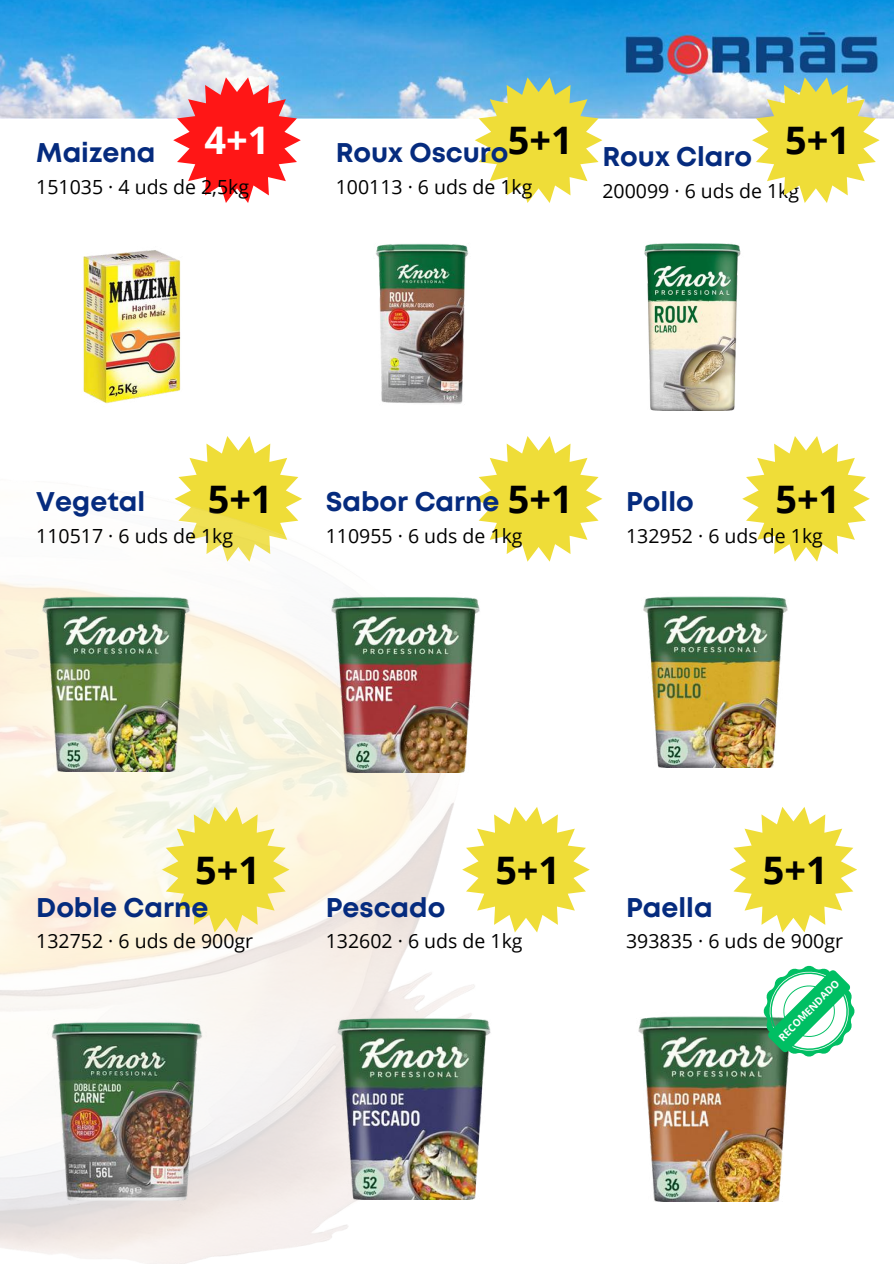
<style>
.page{position:relative;width:894px;height:1264px;background:#fff}
.page>*{position:absolute;margin:0;border:0;box-sizing:border-box;transform-origin:0 0}
.t1{font:700 37.95px "Open Sans";color:#000}
.t2{font:700 37.95px "Open Sans";color:#fff}
.t3{font:700 27px "Mont";color:#052b7e}
.t4{font:19.5px "Open Sans";color:#000}
.t5{font:700 10.2px "Open Sans";color:#fff}
</style>
<div class="page">
<img style="left:0;top:0;width:893px;height:118px">
<svg style="left:475px;top:436px;width:127px;height:125px"></svg>
<svg style="left:742px;top:436px;width:127px;height:125px"></svg>
<svg style="left:179px;top:436px;width:119px;height:41px"></svg>
<img style="left:83px;top:250px;width:98px;height:154px">
<svg style="left:173px;top:77px;width:127px;height:126px"></svg>
<svg style="left:474px;top:77px;width:128px;height:126px"></svg>
<img style="left:0;top:477px;width:475px;height:786px">
<svg style="left:462px;top:806px;width:127px;height:126px"></svg>
<svg style="left:729px;top:807px;width:127px;height:125px"></svg>
<svg style="left:162px;top:806px;width:127px;height:126px;background:#f3e67b"></svg>
<img style="left:40px;top:586px;width:185px;height:185px">
<img style="left:376px;top:243px;width:93px;height:161px">
<img style="left:644px;top:243px;width:97px;height:167px">
<img style="left:330px;top:586px;width:150px;height:186px">
<img style="left:643px;top:596px;width:145px;height:171px">
<img style="left:21px;top:1005px;width:212px;height:213px">
<img style="left:335px;top:1007px;width:156px;height:192px">
<img style="left:638px;top:1016px;width:151px;height:185px">
<svg style="left:762px;top:965px;width:92px;height:92px"></svg>
<svg style="left:751px;top:77px;width:128px;height:126px"></svg>
<h1 class="t2" style="left:204px;top:114px;width:66px">4+1</h1>
<h2 class="t3" style="left:36px;top:143px;width:121px">Maizena</h2>
<p class="t4" style="left:36px;top:173px;width:214px">151035 · 4 uds de 2,5kg</p>
<h1 class="t1" style="left:508px;top:114px;width:66px">5+1</h1>
<h2 class="t3" style="left:335px;top:143px;width:174px">Roux Oscuro</h2>
<p class="t4" style="left:335px;top:173px;width:198px">100113 · 6 uds de 1kg</p>
<h1 class="t1" style="left:785px;top:114px;width:66px">5+1</h1>
<h2 class="t3" style="left:602px;top:146px;width:151px">Roux Claro</h2>
<p class="t4" style="left:602px;top:177px;width:198px">200099 · 6 uds de 1kg</p>
<h1 class="t1" style="left:208px;top:472px;width:66px">5+1</h1>
<h1 class="t1" style="left:508px;top:472px;width:66px">5+1</h1>
<h1 class="t1" style="left:775px;top:472px;width:66px">5+1</h1>
<h2 class="t3" style="left:36px;top:491px;width:110px">Vegetal</h2>
<p class="t4" style="left:36px;top:522px;width:198px">110517 · 6 uds de 1kg</p>
<h2 class="t3" style="left:326px;top:491px;width:175px">Sabor Carne</h2>
<p class="t4" style="left:326px;top:522px;width:198px">110955 · 6 uds de 1kg</p>
<h2 class="t3" style="left:626px;top:491px;width:69px">Pollo</h2>
<p class="t4" style="left:626px;top:522px;width:198px">132952 · 6 uds de 1kg</p>
<h1 class="t1" style="left:195px;top:843px;width:66px">5+1</h1>
<h1 class="t1" style="left:495px;top:843px;width:66px">5+1</h1>
<h1 class="t1" style="left:762px;top:843px;width:66px">5+1</h1>
<h2 class="t3" style="left:36px;top:897px;width:173px">Doble Carne</h2>
<p class="t4" style="left:36px;top:927px;width:218px">132752 · 6 uds de 900gr</p>
<h2 class="t3" style="left:326px;top:897px;width:121px">Pescado</h2>
<p class="t4" style="left:326px;top:927px;width:198px">132602 · 6 uds de 1kg</p>
<h2 class="t3" style="left:626px;top:897px;width:88px">Paella</h2>
<p class="t4" style="left:626px;top:927px;width:218px">393835 · 6 uds de 900gr</p>
<p class="t5" style="left:775px;top:1033px;width:82px;rotate:-45deg">RECOMENDADO</p>
</div>
